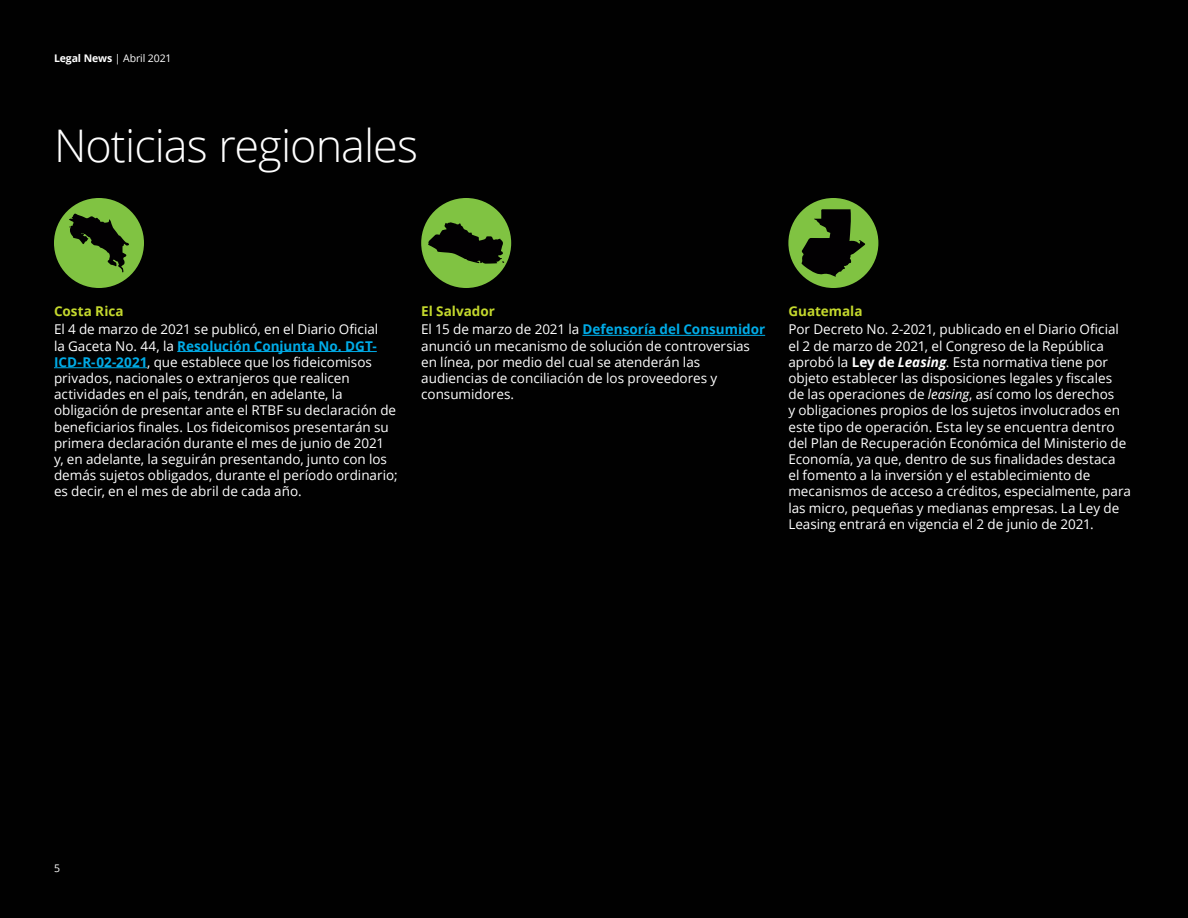
<style>
.page{position:relative;width:1188px;height:918px;background:#010101}
.page>*{position:absolute;margin:0;border:0;box-sizing:border-box;transform-origin:0 0}
.Story_heading_light{font:300 45px "Open Sans";letter-spacing:-.02em;color:#fff}
.Body_copy__8_5_12pt{font:13.5px/16.2px "Open Sans";color:#fff}
.Body_copy__8_5_12pt-2{font:700 13.5px "Open Sans";color:#c4d82d}
.Brochure_title__foli{font:10.5px "Open Sans";letter-spacing:-.01em;color:#fff}
.Folio__7_9_5pt{font:10.5px "Open Sans";color:#fff}
.s1{font-weight:700}
.s2{font-weight:700;color:#00abe7}
.s3{font-weight:700;font-style:italic}
.s4{font-style:italic}
</style>
<div class="page">
<hr style="left:582px;top:335px;width:183px;height:1px;background:#00abe7">
<hr style="left:177px;top:351px;width:200px;height:1px;background:#00abe7">
<hr style="left:54px;top:367px;width:93px;height:1px;background:#00abe7">
<div style="left:54px;top:198px;width:90px;height:90px;background:#80c342;border-radius:50%"></div>
<svg style="left:69px;top:214px;width:60px;height:58px"></svg>
<div style="left:421px;top:198px;width:90px;height:90px;background:#80c342;border-radius:50%"></div>
<svg style="left:428px;top:222px;width:76px;height:42px"></svg>
<div style="left:788px;top:198px;width:90px;height:90px;background:#80c342;border-radius:50%"></div>
<svg style="left:801px;top:209px;width:64px;height:68px"></svg>
<p class="Brochure_title__foli" style="left:54px;top:51px;width:119px"><span class="s1">Legal News</span> | Abril 2021</p>
<p class="Story_heading_light" style="left:54px;top:115px;width:366px">Noticias regionales</p>
<p class="Body_copy__8_5_12pt-2" style="left:54px;top:302px;width:71px">Costa Rica</p>
<p class="Body_copy__8_5_12pt" style="left:54px;top:321px;width:345px">El 4 de marzo de 2021 se publicó, en el Diario Oficial<br>la Gaceta No. 44, la <span class="s2">Resolución Conjunta No. DGT-ICD-R-02-2021</span>, que establece que los fideicomisos privados, nacionales o extranjeros que realicen actividades en el país, tendrán, en adelante, la obligación de presentar ante el RTBF su declaración de beneficiarios finales. Los fideicomisos presentarán su primera declaración durante el mes de junio de 2021<br>y, en adelante, la seguirán presentando, junto con los demás sujetos obligados, durante el período ordinario; es decir, en el mes de abril de cada año.</p>
<p class="Body_copy__8_5_12pt-2" style="left:421px;top:302px;width:75px">El Salvador</p>
<p class="Body_copy__8_5_12pt" style="left:421px;top:321px;width:345px">El 15 de marzo de 2021 la <span class="s2">Defensoría del Consumidor </span>anunció un mecanismo de solución de controversias en línea, por medio del cual se atenderán las audiencias de conciliación de los proveedores y consumidores.</p>
<p class="Body_copy__8_5_12pt-2" style="left:788px;top:302px;width:76px">Guatemala</p>
<p class="Body_copy__8_5_12pt" style="left:788px;top:321px;width:344px">Por Decreto No. 2-2021, publicado en el Diario Oficial el 2 de marzo de 2021, el Congreso de la República aprobó la <span class="s1">Ley de</span> <span class="s3">Leasing</span>. Esta normativa tiene por objeto establecer las disposiciones legales y fiscales de las operaciones de <span class="s4">leasing</span>, así como los derechos<br>y obligaciones propios de los sujetos involucrados en este tipo de operación. Esta ley se encuentra dentro del Plan de Recuperación Económica del Ministerio de Economía, ya que, dentro de sus finalidades destaca<br>el fomento a la inversión y el establecimiento de mecanismos de acceso a créditos, especialmente, para las micro, pequeñas y medianas empresas. La Ley de Leasing entrará en vigencia el 2 de junio de 2021.</p>
<p class="Folio__7_9_5pt" style="left:54px;top:861px;width:8px">5</p>
</div>
